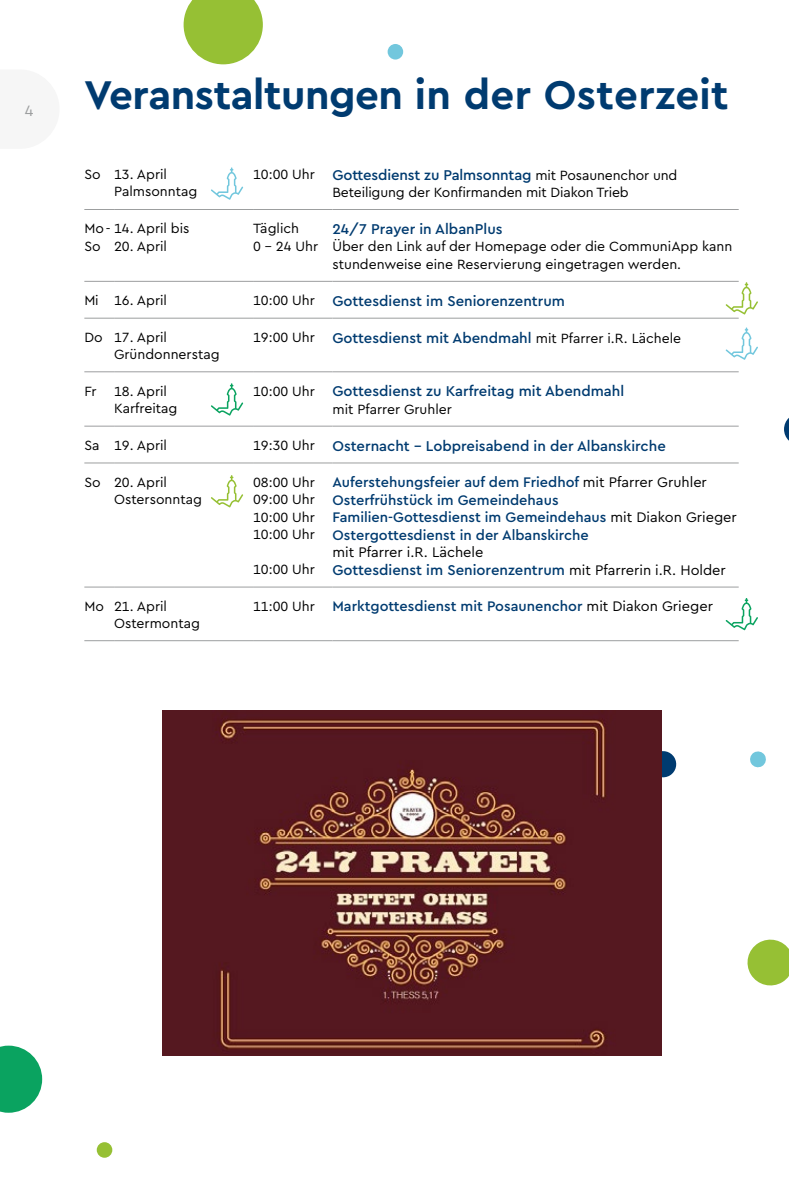
<style>
.page{position:relative;width:789px;height:1181px;background:#fff}
.page>*{position:absolute;margin:0;border:0;box-sizing:border-box;transform-origin:0 0}
.t1{font:700 42px "Cera Pro";letter-spacing:-.005em;color:#003b70}
.t2{font:15.75px "Cera Pro";color:#9c9e9f}
.t3{font:500 14.88px "Cera Pro";color:#003b70}
.t4{font:500 14.53px/17.5px "Cera Pro";color:#003b70}
.t5{font:14.53px "Cera Pro";color:#000}
.t6{font:14px/17.5px "Cera Pro";color:#000}
.s1{font-weight:500;font-size:14.88px;color:#003b70}
.s2{font-weight:400;font-size:14px;color:#000}
.s3{font-weight:400;color:#000}
.s4{font-weight:400;font-size:14.53px;color:#000}
</style>
<div class="page">
<svg style="left:0;top:1045px;width:42px;height:67px"></svg>
<svg style="left:784px;top:418px;width:5px;height:23px"></svg>
<div style="left:97px;top:1142px;width:15px;height:15px;background:#96c034;border-radius:50%"></div>
<svg style="left:184px;top:0;width:79px;height:64px;background:#a6c953"></svg>
<div style="left:388px;top:44px;width:15px;height:16px;background:#72c7dd;border-radius:50%"></div>
<svg style="left:747px;top:939px;width:42px;height:47px"></svg>
<svg style="left:661px;top:749px;width:16px;height:30px"></svg>
<svg style="left:750px;top:751px;width:16px;height:17px"></svg>
<svg style="left:725px;top:327px;width:33px;height:33px"></svg>
<svg style="left:211px;top:383px;width:32px;height:32px"></svg>
<svg style="left:725px;top:598px;width:33px;height:32px"></svg>
<svg style="left:211px;top:167px;width:32px;height:33px"></svg>
<svg style="left:725px;top:282px;width:33px;height:32px"></svg>
<svg style="left:211px;top:475px;width:32px;height:32px"></svg>
<img style="left:162px;top:710px;width:499px;height:345px">
<hr style="left:84px;top:281px;width:30px;height:1px;background:#9c9e9f">
<hr style="left:114px;top:281px;width:139px;height:1px;background:#9c9e9f">
<hr style="left:253px;top:281px;width:79px;height:1px;background:#9c9e9f">
<hr style="left:332px;top:281px;width:406px;height:1px;background:#9c9e9f">
<hr style="left:84px;top:318px;width:30px;height:1px;background:#9c9e9f">
<hr style="left:84px;top:371px;width:30px;height:1px;background:#9c9e9f">
<hr style="left:84px;top:426px;width:30px;height:1px;background:#9c9e9f">
<hr style="left:84px;top:463px;width:30px;height:1px;background:#9c9e9f">
<hr style="left:84px;top:587px;width:30px;height:1px;background:#9c9e9f">
<hr style="left:84px;top:640px;width:30px;height:1px;background:#9c9e9f">
<hr style="left:114px;top:318px;width:139px;height:1px;background:#9c9e9f">
<hr style="left:253px;top:318px;width:79px;height:1px;background:#9c9e9f">
<hr style="left:114px;top:371px;width:139px;height:1px;background:#9c9e9f">
<hr style="left:253px;top:371px;width:79px;height:1px;background:#9c9e9f">
<hr style="left:114px;top:426px;width:139px;height:1px;background:#9c9e9f">
<hr style="left:253px;top:426px;width:79px;height:1px;background:#9c9e9f">
<hr style="left:114px;top:463px;width:139px;height:1px;background:#9c9e9f">
<hr style="left:253px;top:463px;width:79px;height:1px;background:#9c9e9f">
<hr style="left:114px;top:587px;width:139px;height:1px;background:#9c9e9f">
<hr style="left:253px;top:587px;width:79px;height:1px;background:#9c9e9f">
<hr style="left:114px;top:640px;width:139px;height:1px;background:#9c9e9f">
<hr style="left:253px;top:640px;width:79px;height:1px;background:#9c9e9f">
<hr style="left:332px;top:318px;width:406px;height:1px;background:#9c9e9f">
<hr style="left:332px;top:371px;width:406px;height:1px;background:#9c9e9f">
<hr style="left:332px;top:426px;width:406px;height:1px;background:#9c9e9f">
<hr style="left:332px;top:463px;width:406px;height:1px;background:#9c9e9f">
<hr style="left:332px;top:587px;width:406px;height:1px;background:#9c9e9f">
<hr style="left:332px;top:640px;width:406px;height:1px;background:#9c9e9f">
<hr style="left:84px;top:209px;width:30px;height:1px;background:#9c9e9f">
<hr style="left:114px;top:209px;width:139px;height:1px;background:#9c9e9f">
<hr style="left:253px;top:209px;width:79px;height:1px;background:#9c9e9f">
<hr style="left:332px;top:209px;width:406px;height:1px;background:#9c9e9f">
<p class="t2" style="left:25px;top:100px;width:10px">4</p>
<h1 class="t1" style="left:84px;top:67px;width:646px">Veranstaltungen in der Osterzeit</h1>
<p class="t6" style="left:114px;top:165px;width:85px;text-indent:-30px">So 13. April<br>Palmsonntag</p>
<p class="t6" style="left:332px;top:165px;width:346px;text-indent:-79px">10:00 Uhr <span class="s1">Gottesdienst zu Palmsonntag</span> mit Posaunenchor und<br>Beteiligung der Konfirmanden mit Diakon Trieb</p>
<p class="t6" style="left:84px;top:219px;width:107px">Mo - 14. April bis<br>So</p>
<p class="t6" style="left:253px;top:219px;width:67px">Täglich<br>0 - 24 Uhr</p>
<p class="t3" style="left:332px;top:219px;width:172px">24/7 Prayer in AlbanPlus</p>
<p class="t6" style="left:332px;top:237px;width:401px">Über den Link auf der Homepage oder die CommuniApp kann stundenweise eine Reservierung eingetragen werden.</p>
<p class="t6" style="left:114px;top:237px;width:54px">20. April</p>
<p class="t6" style="left:84px;top:291px;width:84px">Mi 16. April</p>
<p class="t3" style="left:253px;top:291px;width:313px"><span class="s2">10:00 Uhr</span> Gottesdienst im Seniorenzentrum</p>
<p class="t6" style="left:114px;top:328px;width:107px;text-indent:-30px">Do 17. April<br>Gründonnerstag</p>
<p class="t6" style="left:253px;top:328px;width:430px">19:00 Uhr <span class="s1">Gottesdienst mit Abendmahl</span> mit Pfarrer i.R. Lächele</p>
<p class="t6" style="left:84px;top:381px;width:14px">Fr</p>
<p class="t6" style="left:114px;top:381px;width:65px">18. April<br>Karfreitag</p>
<p class="t3" style="left:253px;top:381px;width:373px"><span class="s2">10:00 Uhr</span> Gottesdienst zu Karfreitag mit Abendmahl</p>
<p class="t6" style="left:332px;top:400px;width:121px">mit Pfarrer Gruhler</p>
<p class="t6" style="left:84px;top:436px;width:84px">Sa 19. April</p>
<p class="t3" style="left:253px;top:436px;width:414px"><span class="s2">19:30 Uhr</span> Osternacht - Lobpreisabend in der Albanskirche</p>
<p class="t6" style="left:114px;top:472px;width:89px;text-indent:-30px">So 20. April<br>Ostersonntag</p>
<p class="t6" style="left:253px;top:472px;width:63px;text-align:justify">08:00 Uhr 09:00 Uhr 10:00 Uhr 10:00 Uhr</p>
<p class="t6" style="left:253px;top:560px;width:63px">10:00 Uhr</p>
<p class="t4" style="left:332px;top:473px;width:406px">Auferstehungsfeier auf dem Friedhof <span class="s3">mit Pfarrer Gruhler </span>Osterfrühstück im Gemeindehaus<br>Familien-Gottesdienst im Gemeindehaus <span class="s3">mit Diakon Grieger </span>Ostergottesdienst in der Albanskirche</p>
<p class="t5" style="left:332px;top:542px;width:152px">mit Pfarrer i.R. Lächele</p>
<p class="t3" style="left:332px;top:560px;width:395px">Gottesdienst im Seniorenzentrum <span class="s4">mit Pfarrerin i.R. Holder</span></p>
<p class="t6" style="left:114px;top:597px;width:87px;text-indent:-30px">Mo 21. April<br>Ostermontag</p>
<p class="t4" style="left:253px;top:597px;width:461px"><span class="s2">11:00 Uhr</span> Marktgottesdienst mit Posaunenchor <span class="s3">mit Diakon Grieger</span></p>
</div>
